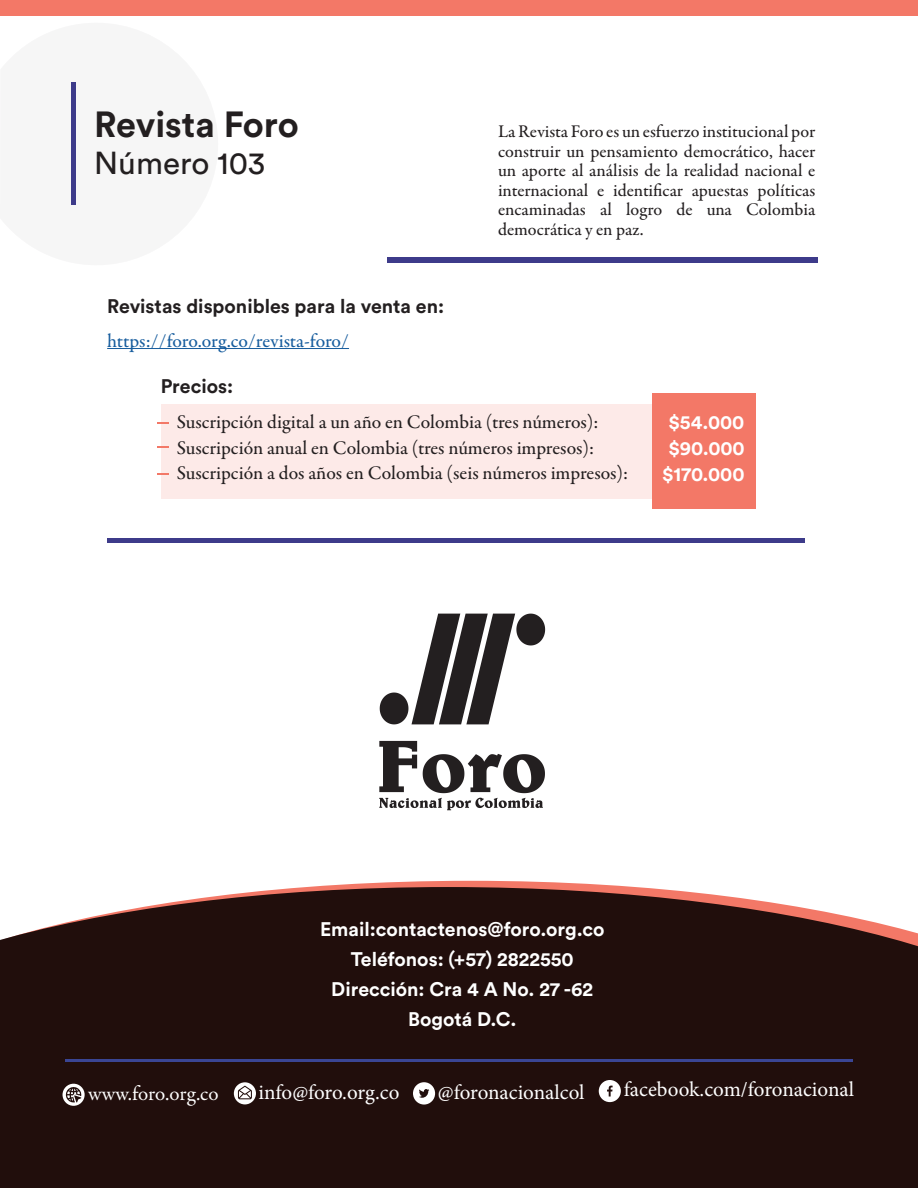
<style>
.page{position:relative;width:918px;height:1188px;background:#fff}
.page>*{position:absolute;margin:0;border:0;box-sizing:border-box;transform-origin:0 0}
.t1{font:700 36px "Circular Std";color:#231f20}
.t2{font:31.5px "Circular Std";color:#231f20}
.t3{font:21px "Minion Pro";letter-spacing:-.005em;color:#fff}
.t4{font:21px "Garamond Premr Pro";color:#fff}
.t5{font:500 19.5px "Garamond Premr Pro";color:#231f20}
.t6{font:700 19.5px "Circular Std";color:#fff}
.t7{font:700 19.5px "Circular Std";color:#231f20}
.t8{font:500 19.5px "Garamond Premr Pro";letter-spacing:-.005em;color:#175d9e}
.t9{font:500 18px/19.5px "Garamond Premr Pro";color:#231f20;text-align:justify}
</style>
<div class="page">
<div style="left:0;top:887px;width:918px;height:301px;background:#210e0c"></div>
<svg style="left:380px;top:614px;width:165px;height:110px"></svg>
<svg style="left:379px;top:741px;width:166px;height:69px"></svg>
<hr style="left:65px;top:1059px;width:788px;height:3px;background:#3a4594">
<svg style="left:599px;top:1080px;width:22px;height:22px"></svg>
<svg style="left:413px;top:1082px;width:22px;height:23px"></svg>
<svg style="left:234px;top:1082px;width:22px;height:22px"></svg>
<svg style="left:63px;top:1084px;width:22px;height:22px"></svg>
<div style="left:0;top:0;width:918px;height:16px;background:#f37867"></div>
<hr style="left:72px;top:83px;width:4px;height:122px;background:#3d3b8a">
<div style="left:387px;top:258px;width:430px;height:5px;background:#3d3b8a"></div>
<hr style="left:107px;top:348px;width:242px;height:1px;background:#175d9e">
<div style="left:161px;top:404px;width:595px;height:95px;background:#fdeae8"></div>
<div style="left:652px;top:393px;width:104px;height:116px;background:#f37867"></div>
<hr style="left:108px;top:539px;width:697px;height:4px;background:#3d3b8a">
<p class="t1" style="left:94px;top:101px;width:206px">Revista Foro</p>
<p class="t2" style="left:94px;top:144px;width:173px">Número 103</p>
<p class="t9" style="left:498px;top:122px;width:319px">La Revista Foro es un esfuerzo institucional por construir un pensamiento democrático, hacer un aporte al análisis de la realidad nacional e internacional e identificar apuestas políticas encaminadas al logro de una Colombia democrática y en paz.</p>
<p class="t7" style="left:107px;top:294px;width:339px">Revistas disponibles para la venta en:</p>
<p class="t8" style="left:107px;top:329px;width:243px">https://foro.org.co/revista-foro/</p>
<p class="t7" style="left:161px;top:374px;width:74px">Precios:</p>
<p class="t5" style="left:177px;top:410px;width:423px">Suscripción digital a un año en Colombia (tres números):</p>
<p class="t5" style="left:177px;top:436px;width:419px">Suscripción anual en Colombia (tres números impresos):</p>
<p class="t5" style="left:177px;top:461px;width:453px">Suscripción a dos años en Colombia (seis números impresos):</p>
<p class="t6" style="left:668px;top:410px;width:78px">$54.000</p>
<p class="t6" style="left:668px;top:435px;width:78px">$90.000</p>
<p class="t6" style="left:662px;top:461px;width:84px">$170.000</p>
<p class="t6" style="left:320px;top:916px;width:286px">Email:contactenos@foro.org.co</p>
<p class="t6" style="left:351px;top:946px;width:225px">Teléfonos: (+57) 2822550</p>
<p class="t6" style="left:331px;top:976px;width:263px">Dirección: Cra 4 A No. 27 -62</p>
<p class="t6" style="left:408px;top:1006px;width:110px">Bogotá D.C.</p>
<p class="t4" style="left:88px;top:1081px;width:132px">www.foro.org.co</p>
<p class="t3" style="left:258px;top:1078px;width:142px">info@foro.org.co</p>
<p class="t3" style="left:438px;top:1078px;width:148px">@foronacionalcol</p>
<p class="t3" style="left:624px;top:1076px;width:232px">facebook.com/foronacional</p>
</div>
